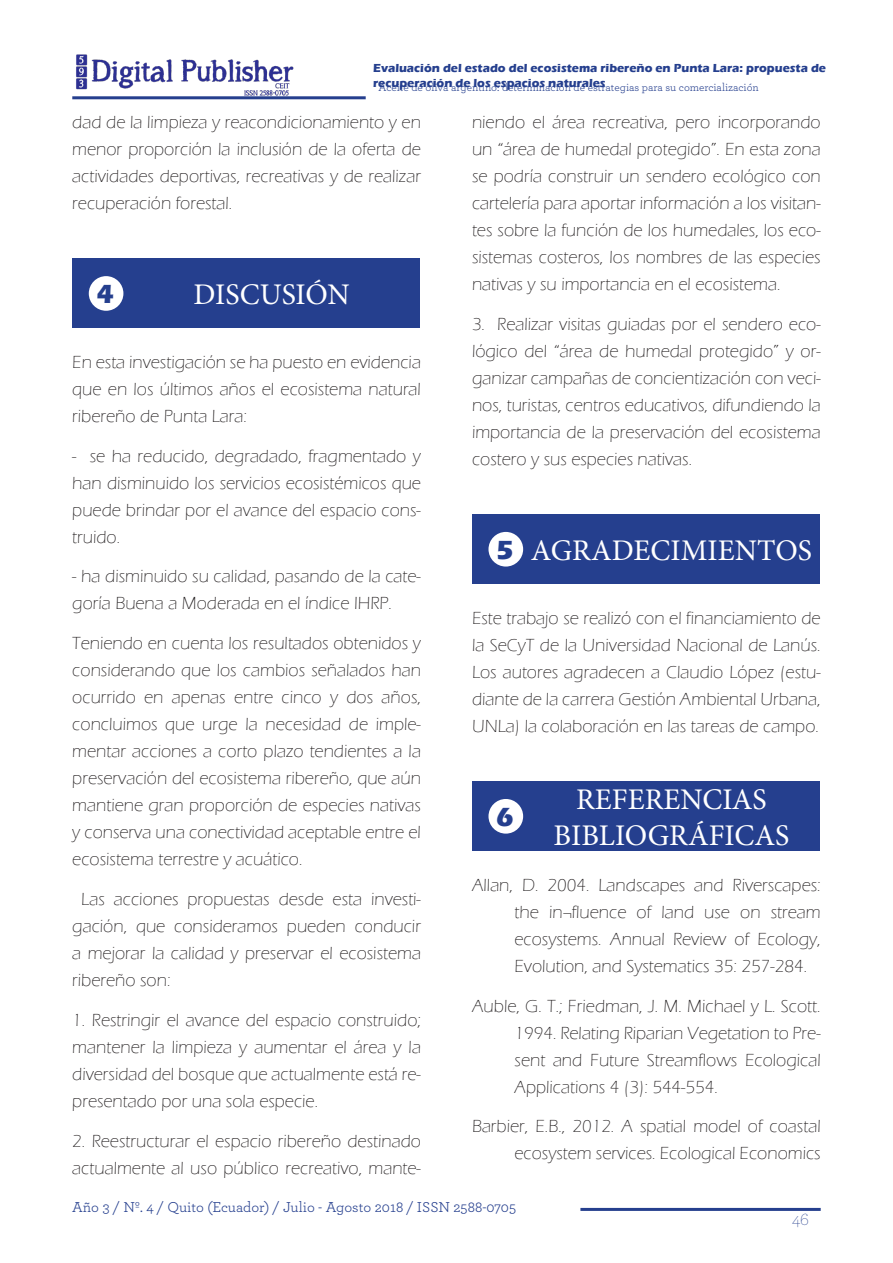
<style>
.page{position:relative;width:893px;height:1263px;background:#fff}
.page>*{position:absolute;margin:0;border:0;box-sizing:border-box;transform-origin:0 0}
.t1{font:30px "Minion Pro";color:#fff}
.t2{font:700 27px "Eras ITC";color:#253f8e}
.t3{font:300 18px/27px "Eras ITC";color:#231f20;text-align:justify}
.t4{font:200 18px "Archer";color:#253f8e}
.t5{font:15px "Archer";color:#253f8e}
.t6{font:700 12px/14.4px "Eras ITC";color:#253f8e}
.t7{font:11.25px "Archer";color:#253f8e}
</style>
<div class="page">
<hr style="left:72px;top:96px;width:294px;height:3px;background:#253f8e">
<img style="left:76px;top:54px;width:218px;height:42px">
<hr style="left:580px;top:1208px;width:241px;height:3px;background:#253f8e">
<div style="left:72px;top:259px;width:348px;height:69px;background:#253f8e"></div>
<div style="left:89px;top:276px;width:34px;height:35px;background:#fff;border-radius:50%"></div>
<div style="left:472px;top:515px;width:348px;height:69px;background:#253f8e"></div>
<div style="left:488px;top:532px;width:35px;height:34px;background:#fff;border-radius:50%"></div>
<div style="left:472px;top:782px;width:348px;height:69px;background:#253f8e"></div>
<div style="left:488px;top:799px;width:35px;height:35px;background:#fff;border-radius:50%"></div>
<p class="t6" style="left:373px;top:61px;width:454px">Evaluación del estado del ecosistema ribereño en Punta Lara: propuesta de recuperación de los espacios naturales</p>
<p class="t7" style="left:378px;top:80px;width:382px">Aceite de oliva argentino: determinación de estrategias para su comercialización</p>
<p class="t3" style="left:72px;top:109px;width:350px">dad de la limpieza y reacondicionamiento y en menor proporción la inclusión de la oferta de actividades deportivas, recreativas y de realizar recuperación forestal.</p>
<p class="t2" style="left:96px;top:278px;width:19px">4</p>
<p class="t1" style="left:194px;top:275px;width:158px">DISCUSIÓN</p>
<p class="t3" style="left:72px;top:349px;width:350px">En esta investigación se ha puesto en evidencia que en los últimos años el ecosistema natural ribereño de Punta Lara:</p>
<p class="t3" style="left:72px;top:442px;width:350px">- se ha reducido, degradado, fragmentado y han disminuido los servicios ecosistémicos que puede brindar por el avance del espacio cons&shy;truido.</p>
<p class="t3" style="left:72px;top:563px;width:350px">- ha disminuido su calidad, pasando de la cate&shy;goría Buena a Moderada en el índice IHRP.</p>
<p class="t3" style="left:72px;top:630px;width:350px">Teniendo en cuenta los resultados obtenidos y considerando que los cambios señalados han ocurrido en apenas entre cinco y dos años, concluimos que urge la necesidad de imple&shy;mentar acciones a corto plazo tendientes a la preservación del ecosistema ribereño, que aún mantiene gran proporción de especies nativas y conserva una conectividad aceptable entre el ecosistema terrestre y acuático.</p>
<p class="t3" style="left:72px;top:886px;width:350px;text-indent:9px">Las acciones propuestas desde esta investi&shy;gación, que consideramos pueden conducir a mejorar la calidad y preservar el ecosistema ribereño son:</p>
<p class="t3" style="left:72px;top:1006px;width:350px">1. Restringir el avance del espacio construido; mantener la limpieza y aumentar el área y la diversidad del bosque que actualmente está re&shy;presentado por una sola especie.</p>
<p class="t3" style="left:72px;top:1127px;width:350px">2. Reestructurar el espacio ribereño destinado actualmente al uso público recreativo, mante-</p>
<p class="t3" style="left:472px;top:109px;width:350px">niendo el área recreativa, pero incorporando un “área de humedal protegido”. En esta zona se podría construir un sendero ecológico con cartelería para aportar información a los visitan&shy;tes sobre la función de los humedales, los eco&shy;sistemas costeros, los nombres de las especies nativas y su importancia en el ecosistema.</p>
<p class="t3" style="left:472px;top:310px;width:350px">3. Realizar visitas guiadas por el sendero eco&shy;lógico del “área de humedal protegido” y or&shy;ganizar campañas de concientización con veci&shy;nos, turistas, centros educativos, difundiendo la importancia de la preservación del ecosistema costero y sus especies nativas.</p>
<p class="t2" style="left:496px;top:534px;width:19px">5</p>
<p class="t1" style="left:531px;top:530px;width:283px">AGRADECIMIENTOS</p>
<p class="t3" style="left:472px;top:604px;width:350px">Este trabajo se realizó con el financiamiento de la SeCyT de la Universidad Nacional de Lanús.<br>Los autores agradecen a Claudio López (estu&shy;diante de la carrera Gestión Ambiental Urbana, UNLa) la colaboración en las tareas de campo.</p>
<p class="t2" style="left:496px;top:801px;width:19px">6</p>
<p class="t1" style="left:576px;top:779px;width:192px">REFERENCIAS</p>
<p class="t1" style="left:554px;top:815px;width:237px">BIBLIOGRÁFICAS</p>
<p class="t3" style="left:514px;top:871px;width:308px;text-indent:-43px">Allan, D. 2004. Landscapes and Riverscapes: the in¬fluence of land use on stream ecosystems. Annual Review of Ecology, Evolution, and Systematics 35: 257-284.</p>
<p class="t3" style="left:514px;top:992px;width:308px;text-indent:-43px">Auble, G. T.; Friedman, J. M. Michael y L. Scott.<br>1994. Relating Riparian Vegetation to Pre&shy;sent and Future Streamflows Ecological Applications 4 (3): 544-554.</p>
<p class="t3" style="left:472px;top:1113px;width:350px;text-align:right">Barbier, E.B., 2012. A spatial model of coastal ecosystem services. Ecological Economics</p>
<p class="t5" style="left:72px;top:1196px;width:445px">Año 3 / Nº. 4 / Quito (Ecuador) / Julio - Agosto 2018 / ISSN 2588-0705</p>
<p class="t4" style="left:792px;top:1208px;width:19px">46</p>
</div>
